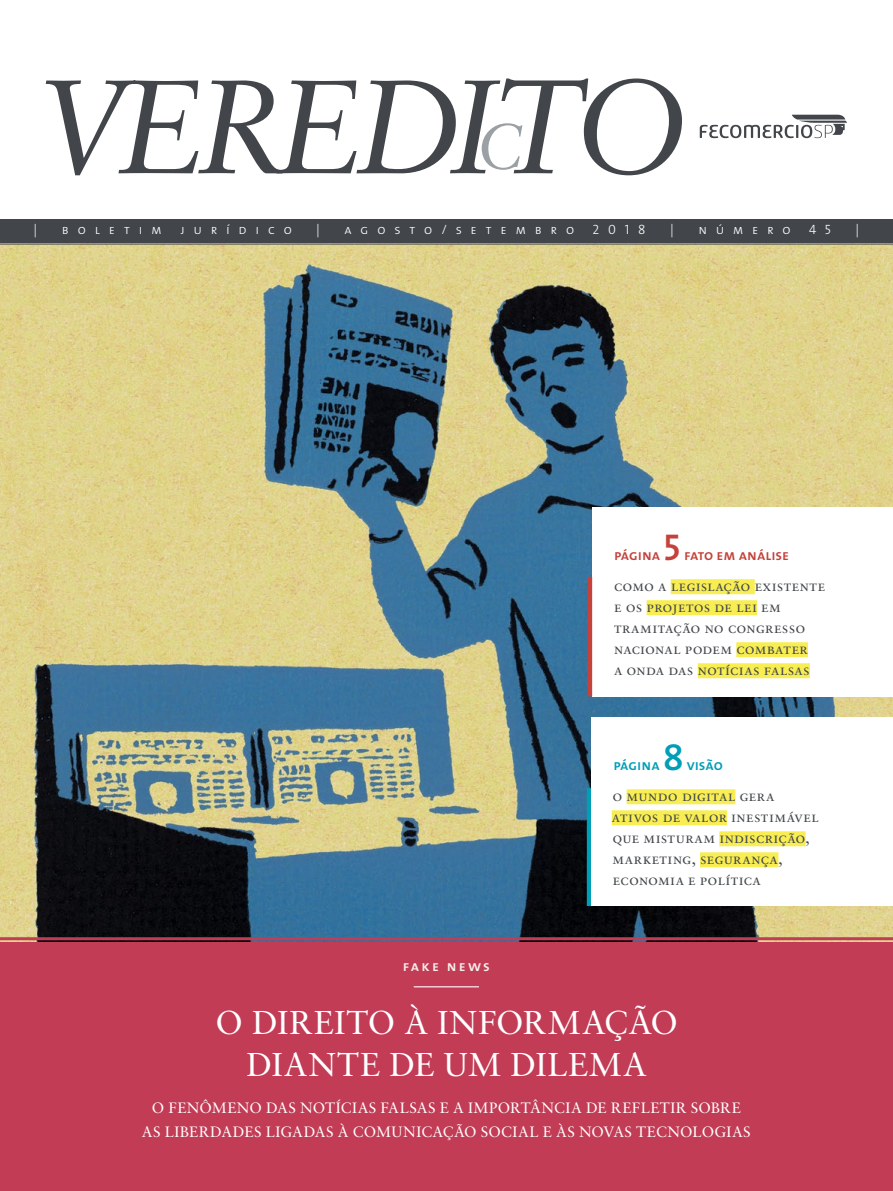
<style>
.page{position:relative;width:893px;height:1191px;background:#fff}
.page>*{position:absolute;margin:0;border:0;box-sizing:border-box;transform-origin:0 0}
.t1{font:37.5px "The Mix Semi Bold Caps";color:#c4423b}
.t2{font:37.5px "The Mix Semi Bold Caps";color:#009eb7}
.t3{font:33px/42px "Sabon";letter-spacing:.02em;color:#fff;text-align:center}
.t4{font:15px/21px "Sabon Roman SC";letter-spacing:.02em;color:#42464a}
.t5{font:15px/24px "Sabon Roman SC";letter-spacing:.025em;color:#fff;text-align:center}
.t6{font:15px "The Mix Semi Bold Caps";color:#c4423b}
.t7{font:15px "The Mix Semi Bold Caps";letter-spacing:-.005em;color:#009eb7}
.t8{font:15px "The Mix Semi Bold Caps";letter-spacing:.15em;color:#f4f0eb}
.t9{font:13.5px "The Mix Light Caps";letter-spacing:.65em;color:#fff}
</style>
<div class="page">
<img style="left:0;top:242px;width:893px;height:700px">
<div style="left:0;top:219px;width:893px;height:23px;background:#42464a"></div>
<div style="left:0;top:943px;width:893px;height:248px;background:#c23c56"></div>
<svg style="left:46px;top:80px;width:436px;height:95px"></svg>
<svg style="left:482px;top:78px;width:200px;height:97px"></svg>
<hr style="left:0;top:243px;width:893px;height:1px;background:#42464a">
<hr style="left:0;top:937px;width:893px;height:3px;background:#c23c56">
<hr style="left:0;top:942px;width:893px;height:1px;background:#c23c56">
<div style="left:592px;top:507px;width:301px;height:189px;background:#fff"></div>
<hr style="left:588px;top:577px;width:4px;height:119px;background:#c4423b">
<hr style="left:587px;top:788px;width:4px;height:118px;background:#009eb7">
<div style="left:591px;top:717px;width:302px;height:189px;background:#fff"></div>
<hr style="left:414px;top:986px;width:65px;height:1px;background:#fff">
<svg style="left:700px;top:115px;width:147px;height:23px"></svg>
<div style="left:671px;top:579px;width:84px;height:15px;background:#f8ee53"></div>
<div style="left:647px;top:600px;width:110px;height:15px;background:#f8ee53"></div>
<div style="left:736px;top:642px;width:72px;height:15px;background:#f8ee53"></div>
<div style="left:698px;top:663px;width:112px;height:15px;background:#f8ee53"></div>
<div style="left:627px;top:789px;width:108px;height:15px;background:#f8ee53"></div>
<div style="left:612px;top:810px;width:115px;height:15px;background:#f8ee53"></div>
<div style="left:719px;top:831px;width:87px;height:15px;background:#f8ee53"></div>
<div style="left:700px;top:852px;width:78px;height:15px;background:#f8ee53"></div>
<p class="t9" style="left:34px;top:218px;width:5px">|</p>
<p class="t9" style="left:62px;top:218px;width:102px">boletim</p>
<p class="t9" style="left:180px;top:218px;width:113px">jurídico</p>
<p class="t9" style="left:316px;top:218px;width:5px">|</p>
<p class="t9" style="left:345px;top:218px;width:231px">agosto/setembro</p>
<p class="t9" style="left:592px;top:218px;width:55px">2018</p>
<p class="t9" style="left:670px;top:218px;width:5px">|</p>
<p class="t9" style="left:698px;top:218px;width:94px">número</p>
<p class="t9" style="left:809px;top:218px;width:24px">4 5</p>
<p class="t9" style="left:856px;top:218px;width:5px">|</p>
<h1 class="t1" style="left:664px;top:516px;width:19px">5</h1>
<p class="t6" style="left:614px;top:542px;width:48px">página</p>
<p class="t6" style="left:684px;top:542px;width:106px">fato em análise</p>
<p class="t4" style="left:614px;top:575px;width:213px">como a legislação existente e os projetos de lei em tramitação no congresso nacional podem combater<br>a onda das notícias falsas</p>
<h1 class="t2" style="left:663px;top:726px;width:22px">8</h1>
<p class="t7" style="left:613px;top:752px;width:48px">página</p>
<p class="t7" style="left:687px;top:752px;width:38px">visão</p>
<p class="t8" style="left:403px;top:953px;width:89px">fake news</p>
<p class="t4" style="left:612px;top:785px;width:208px">o mundo digital gera ativos de valor inestimável que misturam indiscrição, marketing, segurança, economia e política</p>
<h2 class="t3" style="left:215px;top:1000px;width:464px">O DIREITO À INFORMAÇÃO<br>DIANTE DE UM DILEMA</h2>
<p class="t5" style="left:142px;top:1096px;width:610px">O FENÔMENO DAS NOTÍCIAS FALSAS E A IMPORTÂNCIA DE REFLETIR SOBRE<br>AS LIBERDADES LIGADAS À COMUNICAÇÃO SOCIAL E ÀS NOVAS TECNOLOGIAS</p>
</div>
